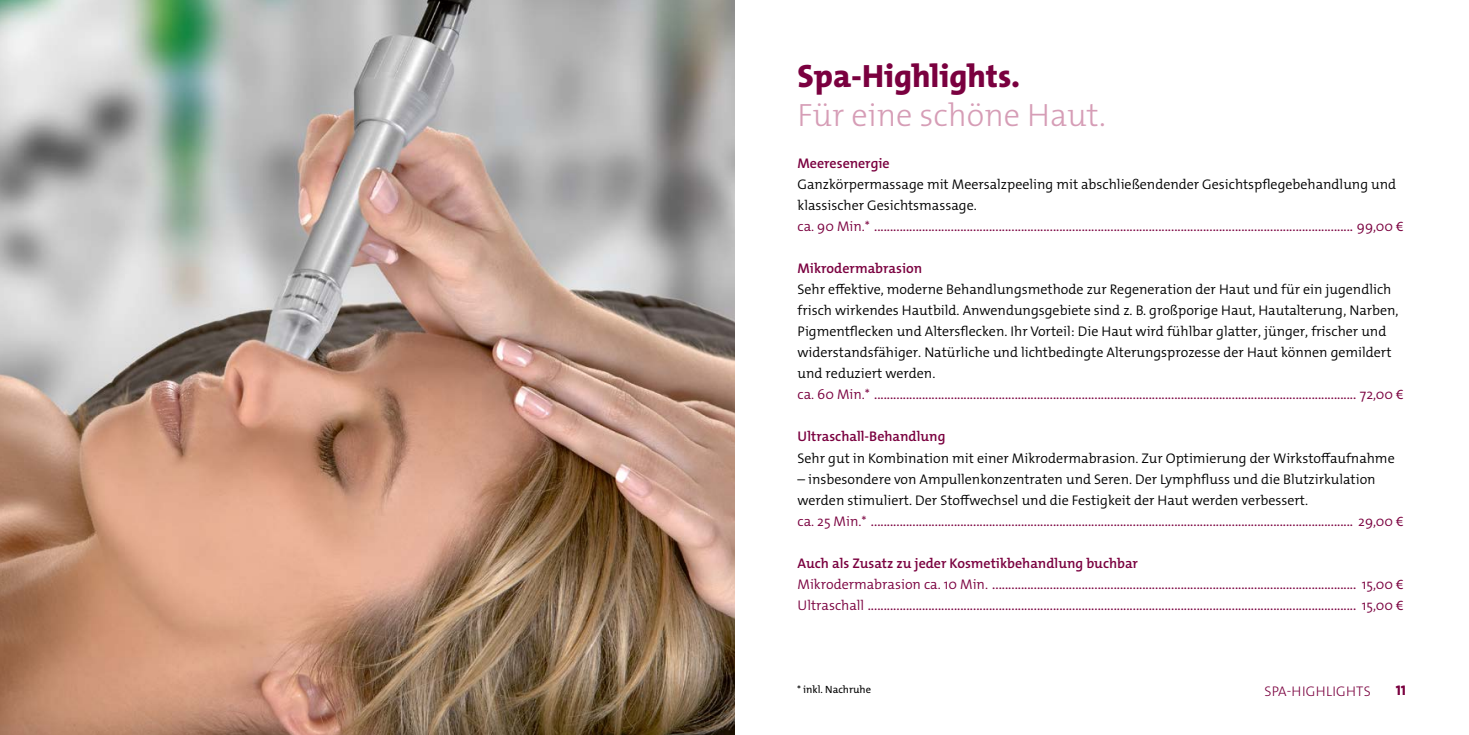
<style>
.page{position:relative;width:1469px;height:735px;background:#fff}
.page>*{position:absolute;margin:0;border:0;box-sizing:border-box;transform-origin:0 0}
.t1{font:300 32.38px "The Mix Os F";color:#d69db6}
.t2{font:800 32.38px "The Mix Os F";color:#7a003f}
.t3{font:300 14px/21px "The Mix Os F";color:#000}
.t4{font:14px/21px "The Mix Os F";color:#7a003f}
.t5{font:600 14px "The Mix Os F";color:#7a003f}
.t6{font:300 14px "The Mix Os F";letter-spacing:.02em;color:#7a003f}
.t7{font:800 14px "The Mix Os F";color:#7a003f}
.t8{font:10.5px "The Mix Os F";color:#000}
.s1{font-weight:300;color:#000}
.s2{font-weight:300}
.s3{font-family:"Myriad Pro"}
.s4{color:#7a003f}
.s5{font-weight:400;color:#7a003f}
.s6{font-family:"Myriad Pro";font-weight:400;color:#7a003f}
.s7{font-weight:600}
</style>
<div class="page">
<img style="left:0;top:0;width:734px;height:734px">
<h1 class="t2" style="left:797px;top:55px;width:224px">Spa-Highlights.</h1>
<h1 class="t1" style="left:797px;top:94px;width:310px">Für eine schöne Haut.</h1>
<p class="t5" style="left:797px;top:154px;width:94px">Meeresenergie</p>
<p class="t4" style="left:797px;top:174px;width:607px"><span class="s1">Ganzkörpermassage mit Meersalzpeeling mit abschließendender Gesichtspflegebehandlung und klassischer Gesichtsmassage.<br></span><span class="s2">ca. 90 Min.*</span> ...................................................................................................................................................... <span class="s2">99,00</span> <span class="s3">€</span></p>
<p class="t5" style="left:797px;top:259px;width:126px">Mikrodermabrasion</p>
<p class="t3" style="left:797px;top:279px;width:607px">Sehr effektive, moderne Behandlungsmethode zur Regeneration der Haut und für ein jugendlich frisch wirkendes Hautbild. Anwendungsgebiete sind z. B. großporige Haut, Hautalterung, Narben, Pigmentflecken und Altersflecken. Ihr Vorteil: Die Haut wird fühlbar glatter, jünger, frischer und widerstandsfähiger. Natürliche und lichtbedingte Alterungsprozesse der Haut können gemildert und reduziert werden.<br><span class="s4">ca. 60 Min.*</span> <span class="s5">.......................................................................................................................................................</span> <span class="s4">72,00</span> <span class="s6">€</span></p>
<p class="t5" style="left:797px;top:427px;width:149px">Ultraschall-Behandlung</p>
<p class="t3" style="left:797px;top:447px;width:598px">Sehr gut in Kombination mit einer Mikrodermabrasion. Zur Optimierung der Wirkstoffaufnahme</p>
<p class="t3" style="left:797px;top:468px;width:607px">– insbesondere von Ampullenkonzentraten und Seren. Der Lymphfluss und die Blutzirkulation werden stimuliert. Der Stoffwechsel und die Festigkeit der Haut werden verbessert.<br><span class="s4">ca. 25 Min.*</span> <span class="s5">.......................................................................................................................................................</span> <span class="s4">29,00</span> <span class="s6">€</span></p>
<p class="t4" style="left:797px;top:552px;width:607px"><span class="s7">Auch als Zusatz zu jeder Kosmetikbehandlung buchbar<br></span><span class="s2">Mikrodermabrasion ca. 10 Min.</span> .................................................................................................................. <span class="s2">15,00</span> <span class="s3">€<br></span><span class="s2">Ultraschall</span> ......................................................................................................................................................... <span class="s2">15,00</span> <span class="s3">€</span></p>
<p class="t8" style="left:797px;top:682px;width:76px">* inkl. Nachruhe</p>
<p class="t6" style="left:1264px;top:681px;width:108px">SPA-HIGHLIGHTS</p>
<p class="t7" style="left:1395px;top:681px;width:12px">11</p>
</div>
